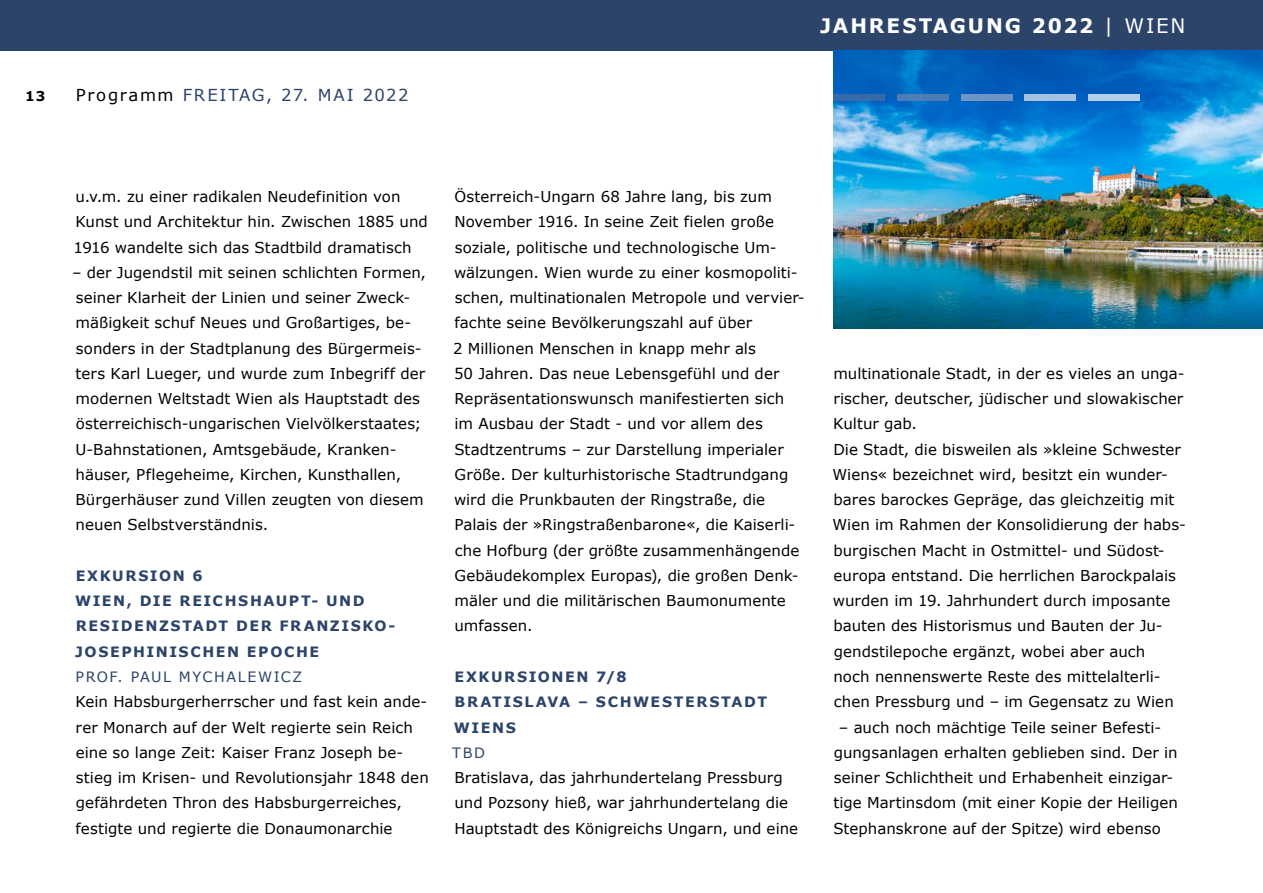
<style>
.page{position:relative;width:1263px;height:893px;background:#fff}
.page>*{position:absolute;margin:0;border:0;box-sizing:border-box;transform-origin:0 0}
.t1{font:700 19.95px "Verdana";letter-spacing:.095em;color:#fff}
.KAS_Rubrik_11pt{font:16.5px "Verdana";letter-spacing:.1em;color:#2c4469}
.KAS_Fließ_10pt{font:15px/25.2px "Verdana";letter-spacing:.005em;color:#000}
.KAS_Sub_9_5pt{font:700 14.25px/25.2px "Verdana";letter-spacing:.11em;color:#2c4469}
.KAS_Fließ_10pt-2{font:14.25px "Verdana";letter-spacing:.11em;color:#2c4469}
.t2{font:700 13.5px "Verdana";color:#000}
.s1{color:#000}
.s2{font-weight:400}
</style>
<div class="page">
<div style="left:0;top:0;width:1263px;height:51px;background:#2c4469"></div>
<img style="left:833px;top:51px;width:430px;height:277px">
<div style="left:833px;top:95px;width:51px;height:6px;background:#376aa8"></div>
<div style="left:897px;top:95px;width:51px;height:6px;background:#4c7cb6"></div>
<div style="left:961px;top:95px;width:51px;height:6px;background:#6e94c6"></div>
<div style="left:1025px;top:95px;width:51px;height:6px;background:#a4c1e2"></div>
<div style="left:1089px;top:95px;width:51px;height:6px;background:#b4ceea"></div>
<p class="t2" style="left:25px;top:87px;width:22px">13</p>
<p class="KAS_Rubrik_11pt" style="left:76px;top:84px;width:334px"><span class="s1">Programm</span> FREITAG, 27. MAI 2022</p>
<h1 class="t1" style="left:820px;top:11px;width:367px">JAHRESTAGUNG 2022 <span class="s2">| WIEN</span></h1>
<p class="KAS_Fließ_10pt" style="left:74px;top:184px;width:356px">u.v.m. zu einer radikalen Neudefinition von<br>Kunst und Architektur hin. Zwischen 1885 und<br>1916 wandelte sich das Stadtbild dramatisch</p>
<p class="KAS_Fließ_10pt" style="left:72px;top:260px;width:355px">– der Jugendstil mit seinen schlichten Formen, seiner Klarheit der Linien und seiner Zweck&shy;mäßigkeit schuf Neues und Großartiges, be&shy;sonders in der Stadtplanung des Bürgermeis&shy;ters Karl Lueger, und wurde zum Inbegriff der modernen Weltstadt Wien als Hauptstadt des österreichisch-ungarischen Vielvölkerstaates; U-Bahnstationen, Amtsgebäude, Kranken&shy;häuser, Pflegeheime, Kirchen, Kunsthallen, Bürgerhäuser zund Villen zeugten von diesem neuen Selbstverständnis.</p>
<p class="KAS_Sub_9_5pt" style="left:76px;top:563px;width:128px">EXKURSION 6</p>
<p class="KAS_Sub_9_5pt" style="left:75px;top:588px;width:291px">WIEN, DIE REICHSHAUPT- UND</p>
<p class="KAS_Sub_9_5pt" style="left:75px;top:613px;width:322px">RESIDENZSTADT DER FRANZISKO-<br>JOSEPHINISCHEN EPOCHE</p>
<p class="KAS_Fließ_10pt-2" style="left:76px;top:667px;width:228px">PROF. PAUL MYCHALEWICZ</p>
<p class="KAS_Fließ_10pt" style="left:75px;top:689px;width:355px">Kein Habsburgerherrscher und fast kein ande&shy;rer Monarch auf der Welt regierte sein Reich eine so lange Zeit: Kaiser Franz Joseph be&shy;stieg im Krisen- und Revolutionsjahr 1848 den gefährdeten Thron des Habsburgerreiches, festigte und regierte die Donaumonarchie</p>
<p class="KAS_Fließ_10pt" style="left:453px;top:184px;width:353px">Österreich-Ungarn 68 Jahre lang, bis zum November 1916. In seine Zeit fielen große soziale, politische und technologische Um&shy;wälzungen. Wien wurde zu einer kosmopoliti&shy;schen, multinationalen Metropole und vervier&shy;fachte seine Bevölkerungszahl auf über<br>2 Millionen Menschen in knapp mehr als<br>50 Jahren. Das neue Lebensgefühl und der Repräsentationswunsch manifestierten sich im Ausbau der Stadt - und vor allem des Stadtzentrums – zur Darstellung imperialer Größe. Der kulturhistorische Stadtrundgang wird die Prunkbauten der Ringstraße, die Palais der »Ringstraßenbarone«, die Kaiserli&shy;che Hofburg (der größte zusammenhängende Gebäudekomplex Europas), die großen Denk&shy;mäler und die militärischen Baumonumente umfassen.</p>
<p class="KAS_Sub_9_5pt" style="left:455px;top:664px;width:173px">EXKURSIONEN 7/8</p>
<p class="KAS_Sub_9_5pt" style="left:454px;top:689px;width:315px">BRATISLAVA – SCHWESTERSTADT<br>WIENS</p>
<p class="KAS_Fließ_10pt-2" style="left:452px;top:743px;width:34px">TBD</p>
<p class="KAS_Fließ_10pt" style="left:454px;top:765px;width:345px">Bratislava, das jahrhundertelang Pressburg und Pozsony hieß, war jahrhundertelang die<br>Hauptstadt des Königreichs Ungarn, und eine</p>
<p class="KAS_Fließ_10pt" style="left:833px;top:361px;width:353px;text-align:justify">multinationale Stadt, in der es vieles an unga&shy;rischer, deutscher, jüdischer und slowakischer Kultur gab.</p>
<p class="KAS_Fließ_10pt" style="left:832px;top:436px;width:355px">Die Stadt, die bisweilen als »kleine Schwester Wiens« bezeichnet wird, besitzt ein wunder&shy;bares barockes Gepräge, das gleichzeitig mit Wien im Rahmen der Konsolidierung der habs&shy;burgischen Macht in Ostmittel- und Südost&shy;europa entstand. Die herrlichen Barockpalais wurden im 19. Jahrhundert durch imposante bauten des Historismus und Bauten der Ju&shy;gendstilepoche ergänzt, wobei aber auch<br>noch nennenswerte Reste des mittelalterli&shy;chen Pressburg und – im Gegensatz zu Wien</p>
<p class="KAS_Fließ_10pt" style="left:833px;top:714px;width:346px;text-indent:5px">– auch noch mächtige Teile seiner Befesti&shy;gungsanlagen erhalten geblieben sind. Der in seiner Schlichtheit und Erhabenheit einzigar&shy;tige Martinsdom (mit einer Kopie der Heiligen Stephanskrone auf der Spitze) wird ebenso</p>
</div>
